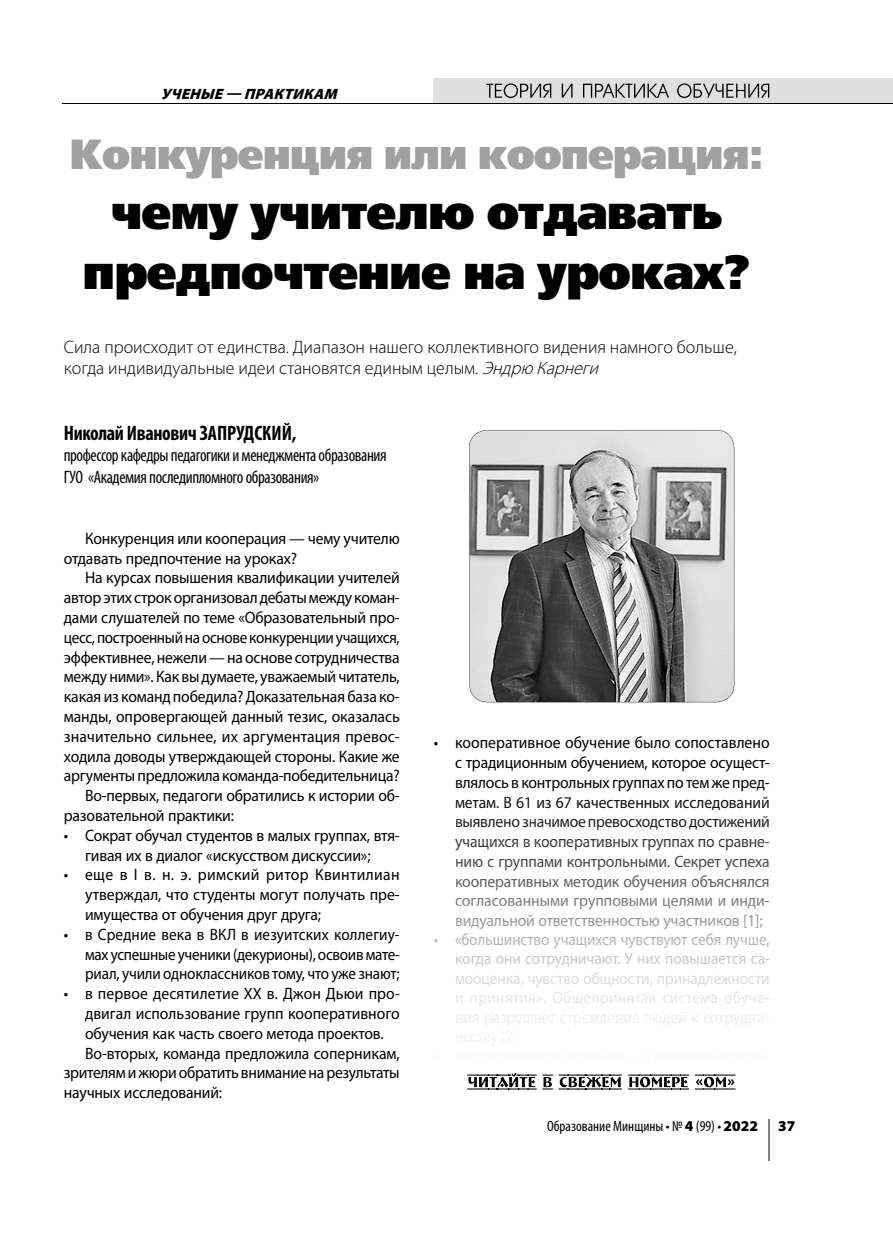
<style>
.page{position:relative;width:893px;height:1238px;background:#fff}
.page>*{position:absolute;margin:0;border:0;box-sizing:border-box;transform-origin:0 0}
.t1{font:48px/60px "Free Set Black C";letter-spacing:-.02em;color:#000;text-align:center}
.t2{font:42px "Free Set Black C";letter-spacing:-.025em;color:#a1a1a1}
.t3{font:700 condensed 21px "Myriad Pro";letter-spacing:-.02em;color:#000;scale:.95 1}
.t4{font:300 18px/21.6px "Myriad Pro";color:#000}
.t5{font:condensed 18px/21.6px "Myriad Pro";letter-spacing:-.025em;color:#000;scale:.95 1}
.t6{font:16.5px/19.8px "Myriad Pro";letter-spacing:-.01em;color:#000;text-align:justify;scale:.95 1}
.t7{font:16.5px/19.6px "Myriad Pro";letter-spacing:-.01em;color:#7a7a7a;scale:.95 1}
.t8{font:16.5px/19.4px "Myriad Pro";letter-spacing:.02em;color:#afafaf;text-align:justify;scale:.93 1}
.t9{font:16.5px "Myriad Pro";letter-spacing:-.01em;color:#000;scale:.92 1}
.t10{font:16.5px "Myriad Pro";letter-spacing:.01em;color:#000;scale:.95 1}
.t11{font:16.5px "Myriad Pro";color:#040404;scale:.95 1}
.t12{font:condensed 15px "Myriad Pro";color:#000}
.t13{font:italic 900 15px "Myriad Pro";color:#000}
.t14{font:900 15px "Myriad Pro";color:#000}
.s1{font-style:italic}
.s2{color:#060606}
.s3{color:#040404}
.s4{color:#080808}
.s5{color:#090909}
.s6{color:#111}
.s7{color:#0c0c0c}
.s8{color:#212121}
.s9{color:#1c1c1c}
.s10{color:#1d1d1d}
.s11{color:#202020}
.s12{color:#323232}
.s13{color:#313131}
.s14{color:#484848}
.s15{color:#474747}
.s16{color:#464646}
.s17{color:#606060}
.s18{color:#595959}
.s19{color:#585858}
.s20{color:#959595}
.s21{color:#949494}
.s22{color:#939393}
.s23{color:#8c8c8c}
.s24{color:#b1b1b1}
.s25{color:#adadad}
.s26{color:#acacac}
.s27{color:#b3b3b3}
.s28{color:#c9c9c9}
.s29{color:#c8c8c8}
.s30{color:#cbcbcb}
.s31{color:#c7c7c7}
.s32{color:#d7d7d7}
.s33{color:#d8d8d8}
.s34{color:#ddd}
.s35{color:#d5d5d5}
.s36{color:#dbdbdb}
.s37{color:#e8e8e8}
.s38{color:#e9e9e9}
.s39{color:#e5e5e5}
.s40{color:#e4e4e4}
.s41{font-weight:900;font-stretch:normal}
</style>
<div class="page">
<hr style="left:769px;top:1120px;width:1px;height:41px;background:#808080">
<div style="left:433px;top:78px;width:460px;height:25px;background:#e0e0e0"></div>
<svg style="left:486px;top:83px;width:283px;height:15px"></svg>
<svg style="left:469px;top:430px;width:265px;height:272px;background:#9b9b9b"></svg>
<hr style="left:63px;top:103px;width:830px;height:1px;background:#000">
<img style="left:467px;top:1088px;width:269px;height:2px">
<svg style="left:467px;top:1073px;width:268px;height:16px"></svg>
<p class="t13" style="left:161px;top:85px;width:180px">УЧЕНЫЕ ПРАКТИКАМ</p>
<h2 class="t2" style="left:70px;top:130px;width:696px">Конкуренция или кооперация:</h2>
<h1 class="t1" style="left:83px;top:182px;width:670px">чему учителю отдавать предпочтение на уроках?</h1>
<p class="t4" style="left:64px;top:336px;width:674px">Сила происходит от единства. Диапазон нашего коллективного видения намного больше, когда индивидуальные идеи становятся единым целым. <span class="s1">Эндрю Карнеги</span></p>
<p class="t3" style="left:64px;top:420px;width:246px">Николай Иванович ЗАПРУДСКИЙ,</p>
<p class="t5" style="left:64px;top:444px;width:341px">профессор кафедры педагогики и менеджмента образования<br>ГУО «Академия последипломного образования»</p>
<p class="t6" style="left:64px;top:528px;width:355px;text-indent:21px">Конкуренция или кооперация — чему учителю отдавать предпочтение на уроках?</p>
<p class="t6" style="left:85px;top:568px;width:333px">На курсах повышения квалификации учителей</p>
<p class="t6" style="left:64px;top:588px;width:355px">автор этих строк организовал дебаты между коман-</p>
<p class="t6" style="left:64px;top:607px;width:355px">дами слушателей по теме «Образовательный про-</p>
<p class="t9" style="left:64px;top:627px;width:367px">цесс, построенный на основе конкуренции учащихся,</p>
<p class="t6" style="left:64px;top:647px;width:355px">эффективнее, нежели — на основе сотрудничества</p>
<p class="t6" style="left:64px;top:667px;width:355px">между ними». Как вы думаете, уважаемый читатель,</p>
<p class="t6" style="left:64px;top:687px;width:355px">какая из команд победила? Доказательная база ко-</p>
<p class="t6" style="left:64px;top:706px;width:355px">манды, опровергающей данный тезис, оказалась</p>
<p class="t10" style="left:64px;top:726px;width:355px">значительно сильнее, их аргументация превос-</p>
<p class="t6" style="left:64px;top:746px;width:355px">ходила доводы утверждающей стороны. Какие же</p>
<p class="t6" style="left:64px;top:766px;width:355px">аргументы предложила команда-победительница?</p>
<p class="t6" style="left:85px;top:786px;width:333px">Во-первых, педагоги обратились к истории об-</p>
<p class="t6" style="left:64px;top:805px;width:181px">разовательной практики:</p>
<p class="t6" style="left:64px;top:825px;width:355px;text-align:center">• Сократ обучал студентов в малых группах, втя&shy;гивая их в диалог «искусством дискуссии»;</p>
<p class="t6" style="left:85px;top:865px;width:333px;text-indent:-21px">• еще в I в. н. э. римский ритор Квинтилиан утверждал, что студенты могут получать пре&shy;имущества от обучения друг друга;</p>
<p class="t6" style="left:85px;top:924px;width:333px;text-indent:-21px">• в Средние века в ВКЛ в иезуитских коллегиу&shy;мах успешные ученики (декурионы), освоив мате&shy;риал, учили одноклассников тому, что уже знают;</p>
<p class="t6" style="left:64px;top:984px;width:355px">• в первое десятилетие ХХ в. Джон Дьюи про-</p>
<p class="t6" style="left:85px;top:1003px;width:333px">двигал использование групп кооперативного</p>
<p class="t6" style="left:85px;top:1023px;width:316px">обучения как часть своего метода проектов.</p>
<p class="t6" style="left:85px;top:1043px;width:333px">Во-вторых, команда предложила соперникам,</p>
<p class="t6" style="left:64px;top:1063px;width:355px">зрителям и жюри обратить внимание на результаты</p>
<p class="t6" style="left:64px;top:1083px;width:168px">научных исследований:</p>
<p class="t6" style="left:434px;top:732px;width:355px;text-align:right">• кооперативное обучение было сопоставлено с т а и ионным об чением кото ое ос ест-</p>
<p class="t11" style="left:472px;top:752px;width:45px">рд<span class="s2">ц</span></p>
<p class="t11" style="left:587px;top:752px;width:9px">у</p>
<p class="t6" style="left:644px;top:752px;width:5px">,</p>
<p class="t11" style="left:681px;top:752px;width:11px">р</p>
<p class="t7" style="left:455px;top:752px;width:333px;text-indent:271px"><span class="s3">ущ </span><span class="s2">вл</span><span class="s4">ял</span><span class="s3">ос</span><span class="s2">ь</span> <span class="s4">в ко</span><span class="s2">нт</span><span class="s5">ро</span><span class="s4">ль</span><span class="s3">ны</span><span class="s4">х</span> <span class="s5">гр</span><span class="s3">уп</span><span class="s2">па</span><span class="s3">х по</span> <span class="s4">тем</span> <span class="s3">ж</span><span class="s2">е</span> <span class="s5">пр</span><span class="s4">ед&shy;</span><span class="s6">метам.</span> <span class="s7">В 61</span> <span class="s6">из 6</span><span class="s7">7</span> <span class="s6">качественных исследовани</span><span class="s7">й </span><span class="s8">вы</span><span class="s9">яв</span><span class="s8">ленозначи</span><span class="s10">мо</span><span class="s8">е пр</span><span class="s9">ев</span><span class="s8">осходстводо</span><span class="s10">ст</span><span class="s8">ижен</span><span class="s11">ий </span><span class="s12">учащихся в коо</span><span class="s13">пе</span><span class="s12">рати</span><span class="s13">вн</span><span class="s12">ых гру</span><span class="s13">пп</span><span class="s12">ах</span> <span class="s13">п</span><span class="s12">о сравне&shy;</span><span class="s14">нию</span> <span class="s15">с группами контрольными.</span> <span class="s16">С</span><span class="s15">екре</span><span class="s14">т</span> <span class="s15">ус</span><span class="s14">пеха </span><span class="s17">кооперативных методик обуч</span><span class="s18">ения</span> <span class="s17">о</span><span class="s19">б</span><span class="s17">ъяснялся </span>согласованными групповыми целями и инди&shy;<span class="s20">видуал</span><span class="s21">ьн</span><span class="s22">ой</span> <span class="s20">ответственнос</span><span class="s21">тью уч</span><span class="s20">ас</span><span class="s21">тник</span><span class="s20">ов</span> <span class="s23">[</span><span class="s22">1]</span><span class="s21">;</span></p>
<p class="t8" style="left:455px;top:929px;width:340px;text-indent:-21px"><span class="s24">•</span> <span class="s25">«б</span>ольшинство учащихся чувствуют се<span class="s26">бя</span> лучше<span class="s27">, </span><span class="s28">ко</span><span class="s29">гда он</span><span class="s28">и сотруд</span><span class="s29">ничают</span><span class="s30">.</span> <span class="s31">У</span> <span class="s28">них по</span><span class="s29">вышается</span> <span class="s28">са&shy;</span><span class="s32">мооц</span><span class="s33">ен</span><span class="s32">ка</span><span class="s34">,</span> <span class="s32">чувство</span> <span class="s35">об</span><span class="s32">щности</span><span class="s36">,</span> <span class="s32">принадлежности </span><span class="s37">и</span> <span class="s38">пр</span><span class="s37">инят</span><span class="s39">ия».</span> <span class="s40">Общ</span><span class="s37">еп</span><span class="s39">риня</span><span class="s37">та</span><span class="s39">я</span> <span class="s37">си</span><span class="s39">стем</span><span class="s37">а</span> <span class="s40">об</span><span class="s39">уче-</span></p>
<p class="t12" style="left:547px;top:1117px;width:212px">Образование Минщины • № <span class="s41">4</span> (99) • <span class="s41">2022</span></p>
<p class="t14" style="left:778px;top:1117px;width:19px">37</p>
</div>
